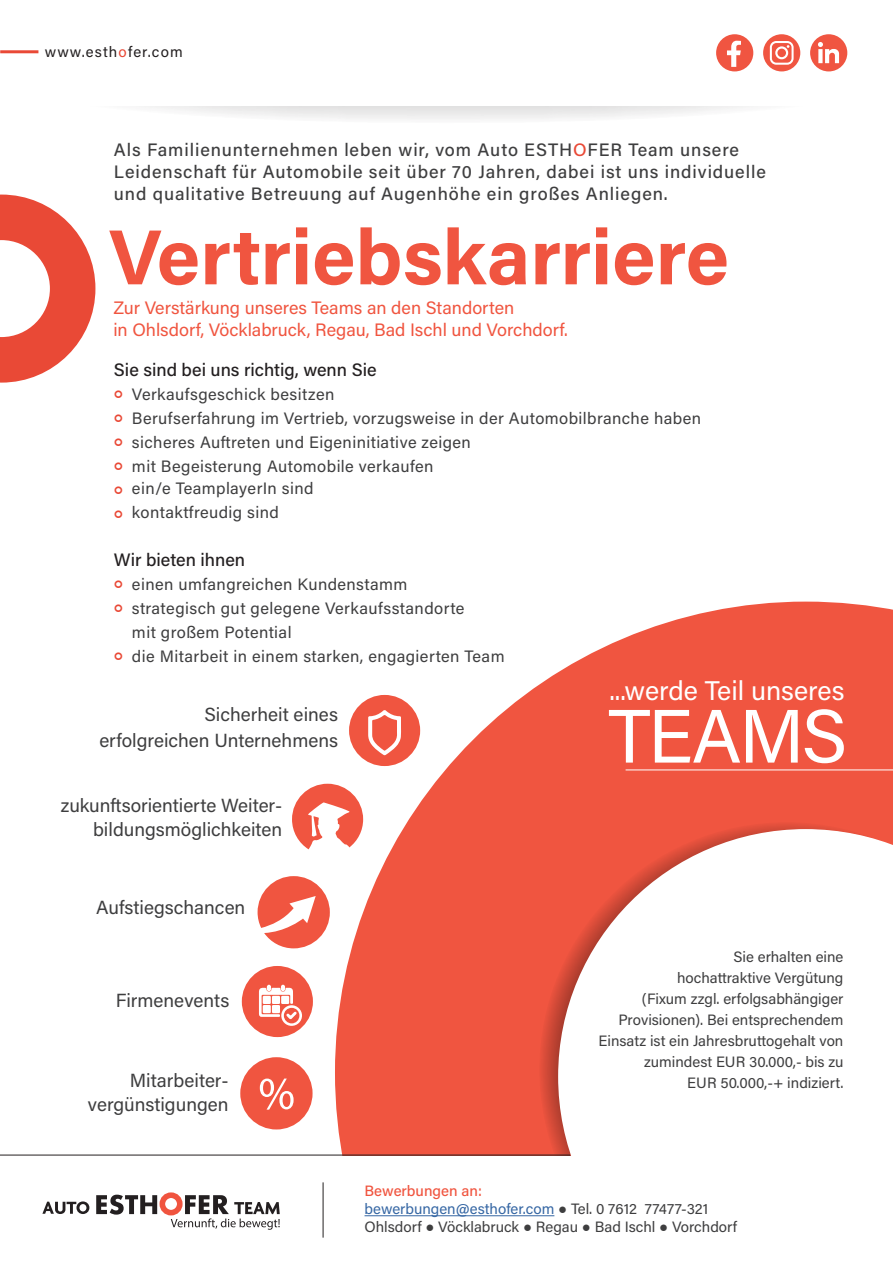
<style>
.page{position:relative;width:893px;height:1263px;background:#fff}
.page>*{position:absolute;margin:0;border:0;box-sizing:border-box;transform-origin:0 0}
.t1{font:700 78px "Acumin Pro";color:#f05540}
.t2{font:75.6px "Acumin Pro";letter-spacing:-.035em;color:#fff}
.t3{font:27px "Acumin Pro";color:#fff}
.t4{font:19.05px "Acumin Pro";color:#3e3e3f}
.t5{font:500 18px/21.6px "Acumin Pro";letter-spacing:.05em;color:#3e3e3f}
.t6{font:18px "Acumin Pro";color:#f05540}
.t7{font:500 18px "Acumin Pro";color:#231f20}
.t8{font:16.5px "Acumin Pro";letter-spacing:.025em;color:#3e3e3f}
.t9{font:15px "Acumin Pro";color:#3e3e3f}
.t10{font:15px "Acumin Pro";color:#3667a4}
.t11{font:15px "Acumin Pro";letter-spacing:.075em;color:#231f20}
.t12{font:500 15px "Acumin Pro";color:#f05540}
.s1{color:#e94936}
.s2{font-family:"Arial";color:#3e3e3f}
.s3{color:#3e3e3f}
.s4{font-family:"Arial"}
</style>
<div class="page">
<svg style="left:335px;top:602px;width:558px;height:553px;fill:#f05540"></svg>
<svg style="left:539px;top:822px;width:354px;height:333px;background:#e6513d"></svg>
<hr style="left:626px;top:769px;width:267px;height:1px;background:#fff">
<svg style="left:558px;top:829px;width:335px;height:327px"></svg>
<svg style="left:0;top:40px;width:893px;height:84px;fill:#f2f1f1"></svg>
<div style="left:0;top:0;width:893px;height:105px;background:#fff"></div>
<hr style="left:0;top:50px;width:38px;height:3px;background:#e94936">
<svg style="left:0;top:195px;width:95px;height:188px"></svg>
<svg style="left:96px;top:1195px;width:61px;height:19px"></svg>
<div style="left:160px;top:1192px;width:23px;height:23px;border:6px solid #f0543f;border-radius:50%"></div>
<svg style="left:42px;top:1201px;width:47px;height:13px"></svg>
<svg style="left:171px;top:1195px;width:109px;height:35px"></svg>
<hr style="left:323px;top:1182px;width:1px;height:55px;background:#231f20">
<hr style="left:0;top:1155px;width:570px;height:1px;background:#231f20">
<hr style="left:365px;top:1215px;width:189px;height:1px;background:#3667a4">
<svg style="left:258px;top:876px;width:72px;height:72px"></svg>
<svg style="left:242px;top:966px;width:71px;height:71px"></svg>
<svg style="left:292px;top:784px;width:71px;height:65px"></svg>
<svg style="left:349px;top:695px;width:71px;height:71px"></svg>
<div style="left:240px;top:1057px;width:73px;height:72px;background:#f05540;border-radius:50%"></div>
<svg style="left:260px;top:1078px;width:34px;height:31px"></svg>
<div style="left:716px;top:34px;width:37px;height:37px;background:#f05541;border-radius:50%"></div>
<svg style="left:727px;top:40px;width:14px;height:27px"></svg>
<div style="left:763px;top:34px;width:37px;height:37px;background:#f05541;border-radius:50%"></div>
<svg style="left:770px;top:41px;width:24px;height:24px"></svg>
<div style="left:810px;top:34px;width:37px;height:37px;background:#f05541;border-radius:50%"></div>
<svg style="left:818px;top:42px;width:21px;height:21px"></svg>
<p class="t11" style="left:45px;top:41px;width:139px">www.esth<span class="s1">o</span>fer.com</p>
<p class="t5" style="left:114px;top:139px;width:653px">Als Familienunternehmen leben wir, vom Auto ESTH<span class="s1">O</span>FER Team unsere<br>Leidenschaft für Automobile seit über 70 Jahren, dabei ist uns individuelle und qualitative Betreuung auf Augenhöhe ein großes Anliegen.</p>
<p class="t1" style="left:109px;top:202px;width:621px">Vertriebskarriere</p>
<p class="t6" style="left:113px;top:295px;width:402px">Zur Verstärkung unseres Teams an den Standorten</p>
<p class="t6" style="left:113px;top:317px;width:456px">in Ohlsdorf, Vöcklabruck, Regau, Bad Ischl und Vorchdorf.</p>
<p class="t7" style="left:114px;top:357px;width:264px">Sie sind bei uns richtig, wenn Sie</p>
<p class="t8" style="left:132px;top:383px;width:204px">Verkaufsgeschick besitzen</p>
<p class="t8" style="left:132px;top:407px;width:571px">Berufserfahrung im Vertrieb, vorzugsweise in der Automobilbranche haben</p>
<p class="t8" style="left:132px;top:431px;width:340px">sicheres Auftreten und Eigeninitiative zeigen</p>
<p class="t8" style="left:132px;top:455px;width:303px">mit Begeisterung Automobile verkaufen</p>
<p class="t8" style="left:132px;top:477px;width:183px">ein/e TeamplayerIn sind</p>
<p class="t8" style="left:132px;top:501px;width:149px">kontaktfreudig sind</p>
<p class="t7" style="left:114px;top:547px;width:133px">Wir bieten ihnen</p>
<p class="t8" style="left:132px;top:572px;width:277px">einen umfangreichen Kundenstamm</p>
<p class="t8" style="left:132px;top:596px;width:334px">strategisch gut gelegene Verkaufsstandorte</p>
<p class="t8" style="left:132px;top:620px;width:161px">mit großem Potential</p>
<p class="t8" style="left:132px;top:644px;width:374px">die Mitarbeit in einem starken, engagierten Team</p>
<p class="t4" style="left:204px;top:701px;width:135px">Sicherheit eines</p>
<p class="t4" style="left:99px;top:727px;width:240px">erfolgreichen Unternehmens</p>
<p class="t4" style="left:61px;top:792px;width:223px">zukunftsorientierte Weiter-</p>
<p class="t4" style="left:93px;top:816px;width:191px">bildungsmöglichkeiten</p>
<p class="t4" style="left:96px;top:894px;width:151px">Aufstiegschancen</p>
<p class="t4" style="left:116px;top:987px;width:115px">Firmenevents</p>
<p class="t4" style="left:130px;top:1067px;width:100px">Mitarbeiter-</p>
<p class="t4" style="left:88px;top:1091px;width:142px">vergünstigungen</p>
<p class="t3" style="left:609px;top:671px;width:237px">...werde Teil unseres</p>
<p class="t2" style="left:608px;top:684px;width:241px">TEAMS</p>
<p class="t9" style="left:733px;top:946px;width:111px">Sie erhalten eine</p>
<p class="t9" style="left:677px;top:967px;width:168px">hochattraktive Vergütung</p>
<p class="t9" style="left:642px;top:988px;width:203px">(Fixum zzgl. erfolgsabhängiger</p>
<p class="t9" style="left:618px;top:1009px;width:226px">Provisionen). Bei entsprechendem</p>
<p class="t9" style="left:598px;top:1030px;width:246px">Einsatz ist ein Jahresbruttogehalt von</p>
<p class="t9" style="left:644px;top:1051px;width:201px">zumindest EUR 30.000,- bis zu</p>
<p class="t9" style="left:687px;top:1072px;width:158px">EUR 50.000,-+ indiziert.</p>
<p class="t12" style="left:365px;top:1180px;width:119px">Bewerbungen an:</p>
<p class="t10" style="left:365px;top:1198px;width:345px">bewerbungen@esthofer.com <span class="s2">●</span> <span class="s3">Tel. 0 7612 77477-321</span></p>
<p class="t9" style="left:365px;top:1216px;width:374px">Ohlsdorf <span class="s4">●</span> Vöcklabruck <span class="s4">●</span> Regau <span class="s4">●</span> Bad Ischl <span class="s4">●</span> Vorchdorf</p>
</div>
